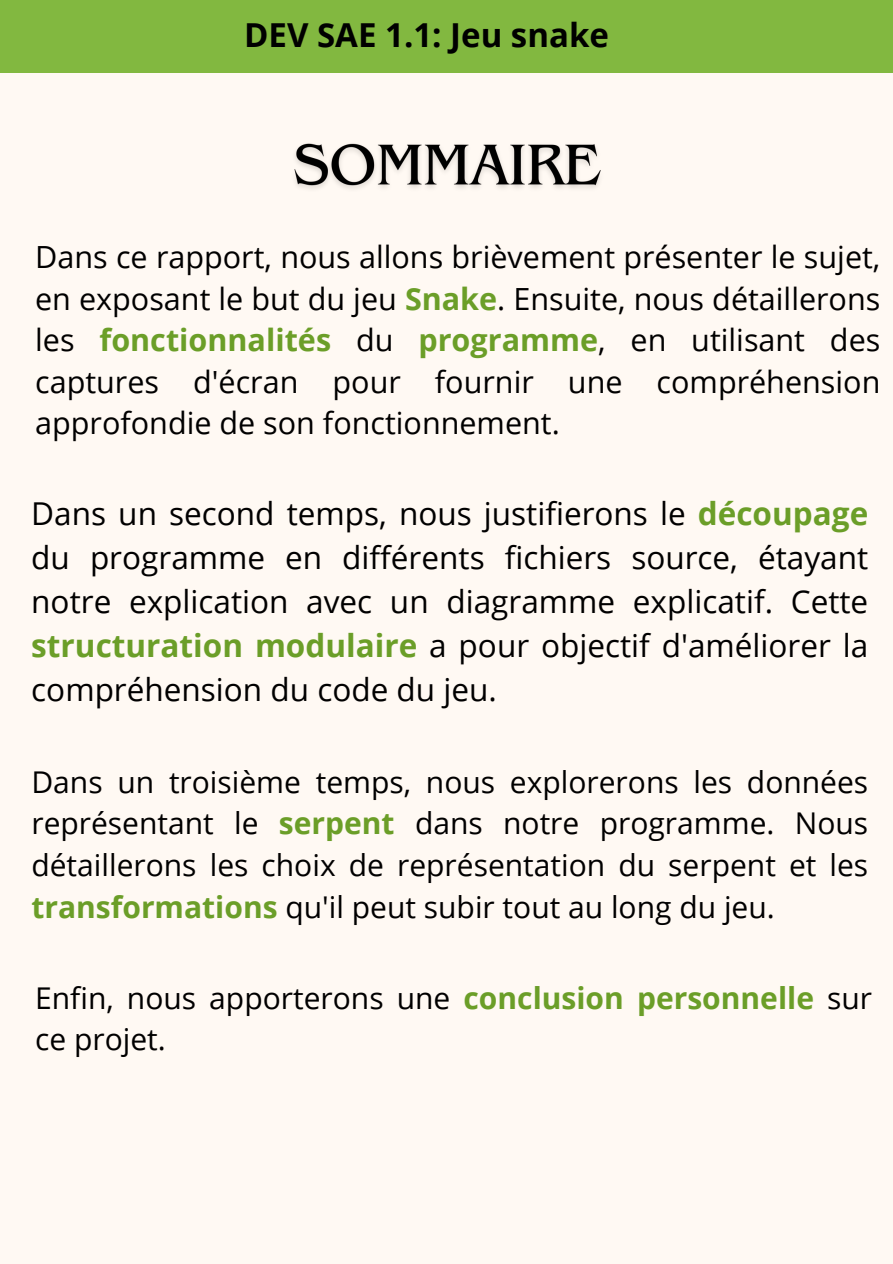
<style>
.page{position:relative;width:893px;height:1264px;background:#fff}
.page>*{position:absolute;margin:0;border:0;box-sizing:border-box;transform-origin:0 0}
.t1{font:700 33px "Open Sans";color:#000}
.t2{font:31.5px/43.8px "Open Sans";color:#000;text-align:justify}
.t3{font:30.45px/41.7px "Open Sans";color:#000;text-align:justify}
.t4{font:30px/41.7px "Open Sans";color:#000;text-align:justify}
.s1{font-weight:700;color:#6b9e28}
</style>
<div class="page">
<div style="left:0;top:0;width:892px;height:1263px;background:#fff9f3"></div>
<div style="left:0;top:0;width:892px;height:72px;background:#82b840"></div>
<img style="left:294px;top:143px;width:307px;height:46px">
<p class="t1" style="left:244px;top:12px;width:366px">DEV SAE 1.1: Jeu snake</p>
<p class="t3" style="left:35px;top:235px;width:846px">Dans ce rapport, nous allons brièvement présenter le sujet, en exposant le but du jeu <span class="s1">Snake</span>. Ensuite, nous détaillerons les <span class="s1">fonctionnalités</span> du <span class="s1">programme</span>, en utilisant des captures d'écran pour fournir une compréhension approfondie de son fonctionnement.</p>
<p class="t2" style="left:31px;top:491px;width:838px">Dans un second temps, nous justifierons le <span class="s1">découpage </span>du programme en différents fichiers source, étayant notre explication avec un diagramme explicatif. Cette <span class="s1">structuration modulaire</span> a pour objectif d'améliorer la compréhension du code du jeu.</p>
<p class="t4" style="left:31px;top:760px;width:838px">Dans un troisième temps, nous explorerons les données représentant le <span class="s1">serpent</span> dans notre programme. Nous détaillerons les choix de représentation du serpent et les <span class="s1">transformations</span> qu'il peut subir tout au long du jeu.</p>
<p class="t4" style="left:35px;top:976px;width:838px">Enfin, nous apporterons une <span class="s1">conclusion personnelle</span> sur ce projet.</p>
</div>
